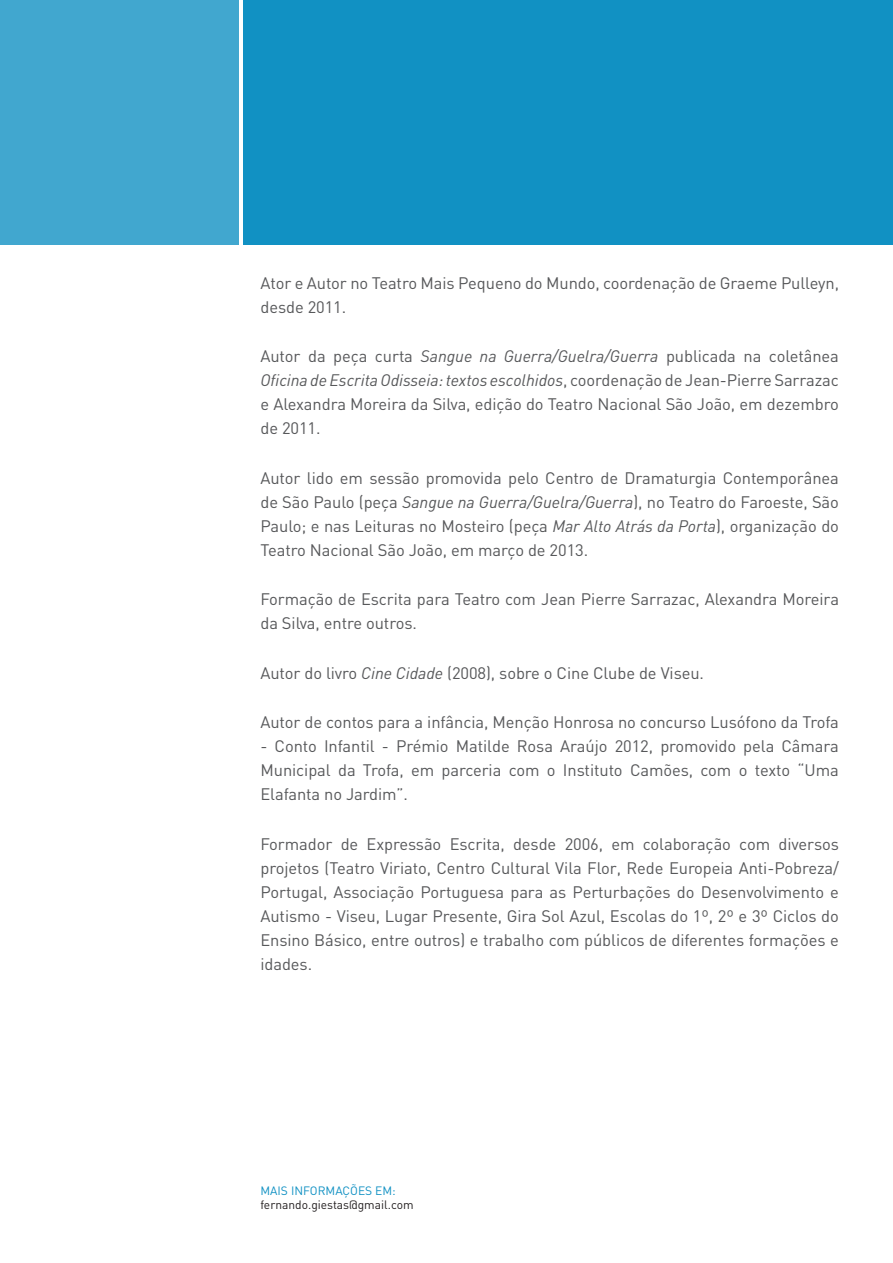
<style>
.page{position:relative;width:893px;height:1263px;background:#fff}
.page>*{position:absolute;margin:0;border:0;box-sizing:border-box;transform-origin:0 0}
.t1{font:16.5px/24px "DIN";letter-spacing:-.005em;color:#57585a;text-align:justify}
.t2{font:12px "DIN";color:#231f20}
.t3{font:12px "DIN";color:#1191c3}
.s1{font-style:italic}
</style>
<div class="page">
<div style="left:244px;top:0;width:649px;height:245px;background:#1191c3"></div>
<div style="left:0;top:0;width:238px;height:245px;background:#41a7cf"></div>
<p class="t1" style="left:260px;top:270px;width:580px">Ator e Autor no Teatro Mais Pequeno do Mundo, coordenação de Graeme Pulleyn, desde 2011.</p>
<p class="t1" style="left:260px;top:344px;width:580px">Autor da peça curta <span class="s1">Sangue na Guerra/Guelra/Guerra</span> publicada na coletânea <span class="s1">Oficina de Escrita Odisseia: textos escolhidos</span>, coordenação de Jean-Pierre Sarrazac e Alexandra Moreira da Silva, edição do Teatro Nacional São João, em dezembro de 2011.</p>
<p class="t1" style="left:260px;top:465px;width:580px">Autor lido em sessão promovida pelo Centro de Dramaturgia Contemporânea de São Paulo (peça <span class="s1">Sangue na Guerra/Guelra/Guerra</span>), no Teatro do Faroeste, São Paulo; e nas Leituras no Mosteiro (peça <span class="s1">Mar Alto Atrás da Porta</span>), organização do Teatro Nacional São João, em março de 2013.</p>
<p class="t1" style="left:260px;top:587px;width:580px">Formação de Escrita para Teatro com Jean Pierre Sarrazac, Alexandra Moreira da Silva, entre outros.</p>
<p class="t1" style="left:260px;top:661px;width:445px">Autor do livro <span class="s1">Cine Cidade</span> (2008), sobre o Cine Clube de Viseu.</p>
<p class="t1" style="left:260px;top:710px;width:580px">Autor de contos para a infância, Menção Honrosa no concurso Lusófono da Trofa</p>
<p class="t1" style="left:260px;top:734px;width:580px">- Conto Infantil - Prémio Matilde Rosa Araújo 2012, promovido pela Câmara Municipal da Trofa, em parceria com o Instituto Camões, com o texto “Uma Elafanta no Jardim”.</p>
<p class="t1" style="left:260px;top:832px;width:580px">Formador de Expressão Escrita, desde 2006, em colaboração com diversos projetos (Teatro Viriato, Centro Cultural Vila Flor, Rede Europeia Anti-Pobreza/ Portugal, Associação Portuguesa para as Perturbações do Desenvolvimento e Autismo - Viseu, Lugar Presente, Gira Sol Azul, Escolas do 1º, 2º e 3º Ciclos do Ensino Básico, entre outros) e trabalho com públicos de diferentes formações e idades.</p>
<p class="t3" style="left:260px;top:1183px;width:137px">MAIS INFORMAÇÕES EM:</p>
<p class="t2" style="left:260px;top:1197px;width:155px">fernando.giestas@gmail.com</p>
</div>
